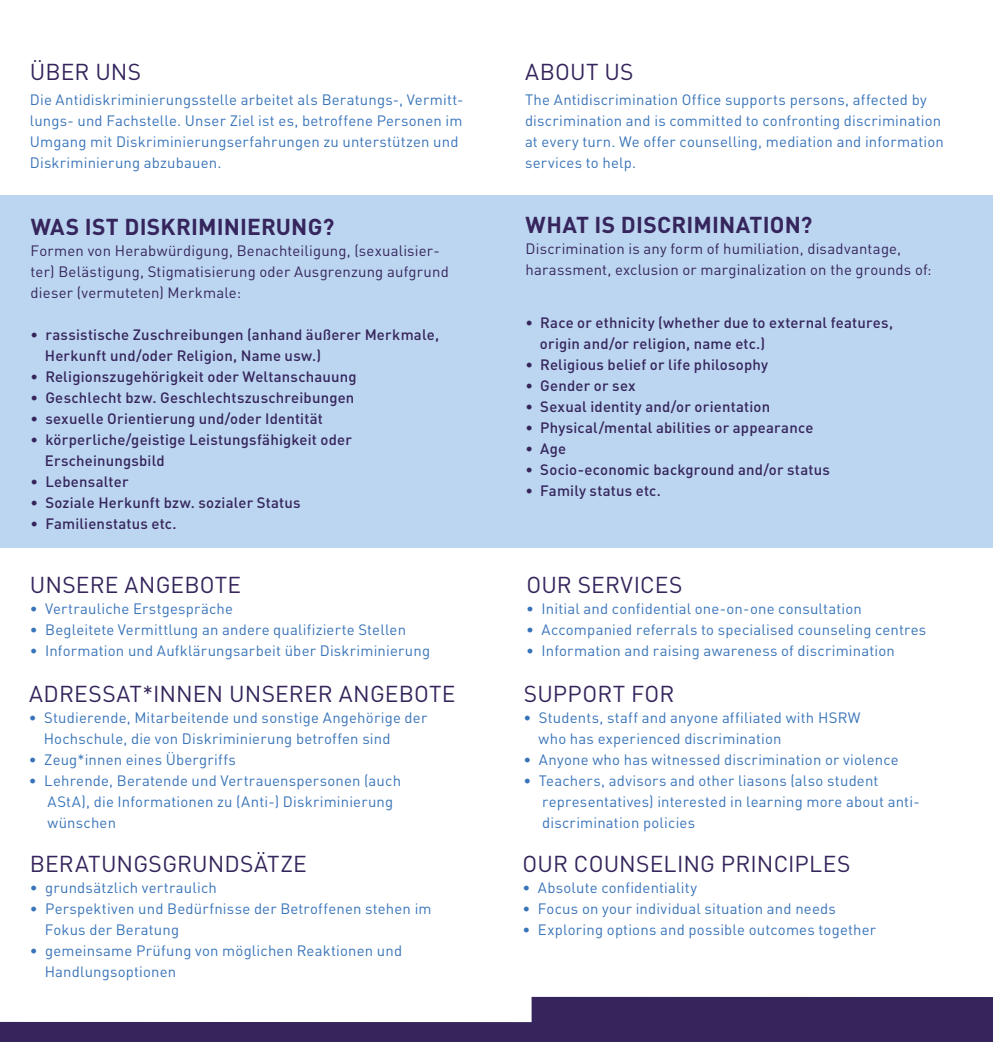
<style>
.page{position:relative;width:993px;height:1042px;background:#fff}
.page>*{position:absolute;margin:0;border:0;box-sizing:border-box;transform-origin:0 0}
.t1{font:22.75px "DINOT";letter-spacing:.005em;color:#35255c}
.t2{font:700 22.75px "DINOT";letter-spacing:.005em;color:#35255c}
.t3{font:14.88px/21px "DINOT";letter-spacing:.015em;color:#3974b9}
.t4{font:500 14.88px/21px "DINOT";letter-spacing:.015em;color:#35255c}
.t5{font:14.88px/21px "DINOT";letter-spacing:.015em;color:#35255c}
</style>
<div class="page">
<svg style="left:0;top:997px;width:992px;height:45px;fill:#35255c"></svg>
<div style="left:0;top:196px;width:992px;height:352px;background:#bcd5f0"></div>
<h1 class="t1" style="left:30px;top:58px;width:113px">ÜBER UNS</h1>
<p class="t3" style="left:30px;top:89px;width:435px">Die Antidiskriminierungsstelle arbeitet als Beratungs-, Vermitt&shy;lungs- und Fachstelle. Unser Ziel ist es, betroffene Personen im Umgang mit Diskriminierungserfahrungen zu unterstützen und Diskriminierung abzubauen.</p>
<h1 class="t2" style="left:31px;top:212px;width:305px">WAS IST DISKRIMINIERUNG?</h1>
<p class="t5" style="left:31px;top:240px;width:419px">Formen von Herabwürdigung, Benachteiligung, (sexualisier&shy;ter) Belästigung, Stigmatisierung oder Ausgrenzung aufgrund dieser (vermuteten) Merkmale:</p>
<p class="t4" style="left:45px;top:324px;width:395px;text-indent:-14px">• rassistische Zuschreibungen (anhand äußerer Merkmale,<br>Herkunft und/oder Religion, Name usw.)</p>
<p class="t4" style="left:31px;top:366px;width:327px">• Religionszugehörigkeit oder Weltanschauung</p>
<p class="t4" style="left:31px;top:387px;width:325px">• Geschlecht bzw. Geschlechtszuschreibungen</p>
<p class="t4" style="left:31px;top:408px;width:294px">• sexuelle Orientierung und/oder Identität</p>
<p class="t4" style="left:45px;top:429px;width:308px;text-indent:-14px">• körperliche/geistige Leistungsfähigkeit oder<br>Erscheinungsbild</p>
<p class="t4" style="left:31px;top:471px;width:99px">• Lebensalter</p>
<p class="t4" style="left:31px;top:492px;width:271px">• Soziale Herkunft bzw. sozialer Status</p>
<p class="t4" style="left:31px;top:513px;width:147px">• Familienstatus etc.</p>
<h1 class="t1" style="left:30px;top:570px;width:213px">UNSERE ANGEBOTE</h1>
<p class="t3" style="left:30px;top:597px;width:205px">• Vertrauliche Erstgespräche</p>
<p class="t3" style="left:30px;top:618px;width:377px">• Begleitete Vermittlung an andere qualifizierte Stellen</p>
<p class="t3" style="left:30px;top:639px;width:401px">• Information und Aufklärungsarbeit über Diskriminierung</p>
<h1 class="t1" style="left:29px;top:679px;width:428px">ADRESSAT*INNEN UNSERER ANGEBOTE</h1>
<p class="t3" style="left:44px;top:706px;width:385px;text-indent:-15px">• Studierende, Mitarbeitende und sonstige Angehörige der<br>Hochschule, die von Diskriminierung betroffen sind</p>
<p class="t3" style="left:29px;top:748px;width:208px">• Zeug*innen eines Übergriffs</p>
<p class="t3" style="left:47px;top:769px;width:355px;text-indent:-19px">• Lehrende, Beratende und Vertrauenspersonen (auch<br>AStA), die Informationen zu (Anti-) Diskriminierung wünschen</p>
<h1 class="t1" style="left:30px;top:850px;width:278px">BERATUNGSGRUNDSÄTZE</h1>
<p class="t3" style="left:30px;top:877px;width:188px">• grundsätzlich vertraulich</p>
<p class="t3" style="left:45px;top:898px;width:388px;text-indent:-15px">• Perspektiven und Bedürfnisse der Betroffenen stehen im<br>Fokus der Beratung</p>
<p class="t3" style="left:45px;top:940px;width:359px;text-indent:-15px">• gemeinsame Prüfung von möglichen Reaktionen und<br>Handlungsoptionen</p>
<h1 class="t1" style="left:525px;top:58px;width:110px">ABOUT US</h1>
<p class="t3" style="left:525px;top:89px;width:420px">The Antidiscrimination Office supports persons, affected by discrimination and is committed to confronting discrimination at every turn. We offer counselling, mediation and information services to help.</p>
<h1 class="t2" style="left:525px;top:210px;width:288px">WHAT IS DISCRIMINATION?</h1>
<p class="t5" style="left:525px;top:238px;width:407px">Discrimination is any form of humiliation, disadvantage, harassment, exclusion or marginalization on the grounds of:</p>
<p class="t4" style="left:539px;top:311px;width:354px;text-indent:-14px">• Race or ethnicity (whether due to external features, origin and/or religion, name etc.)</p>
<p class="t4" style="left:525px;top:353px;width:244px">• Religious belief or life philosophy</p>
<p class="t4" style="left:525px;top:374px;width:112px">• Gender or sex</p>
<p class="t4" style="left:525px;top:395px;width:246px">• Sexual identity and/or orientation</p>
<p class="t4" style="left:525px;top:416px;width:289px">• Physical/mental abilities or appearance</p>
<p class="t4" style="left:525px;top:437px;width:42px">• Age</p>
<p class="t4" style="left:525px;top:458px;width:306px">• Socio-economic background and/or status</p>
<p class="t4" style="left:525px;top:479px;width:137px">• Family status etc.</p>
<h1 class="t1" style="left:526px;top:570px;width:157px">OUR SERVICES</h1>
<p class="t3" style="left:526px;top:597px;width:337px">• Initial and confidential one-on-one consultation</p>
<p class="t3" style="left:526px;top:618px;width:401px">• Accompanied referrals to specialised counseling centres</p>
<p class="t3" style="left:526px;top:639px;width:370px">• Information and raising awareness of discrimination</p>
<h1 class="t1" style="left:523px;top:679px;width:152px">SUPPORT FOR</h1>
<p class="t3" style="left:538px;top:706px;width:323px;text-indent:-15px">• Students, staff and anyone affiliated with HSRW who has experienced discrimination</p>
<p class="t3" style="left:523px;top:748px;width:376px">• Anyone who has witnessed discrimination or violence</p>
<p class="t3" style="left:542px;top:769px;width:379px;text-indent:-19px">• Teachers, advisors and other liasons (also student representatives) interested in learning more about anti&shy;discrimination policies</p>
<h1 class="t1" style="left:522px;top:850px;width:329px">OUR COUNSELING PRINCIPLES</h1>
<p class="t3" style="left:522px;top:877px;width:176px">• Absolute confidentiality</p>
<p class="t3" style="left:522px;top:898px;width:315px">• Focus on your individual situation and needs</p>
<p class="t3" style="left:522px;top:919px;width:355px">• Exploring options and possible outcomes together</p>
</div>
